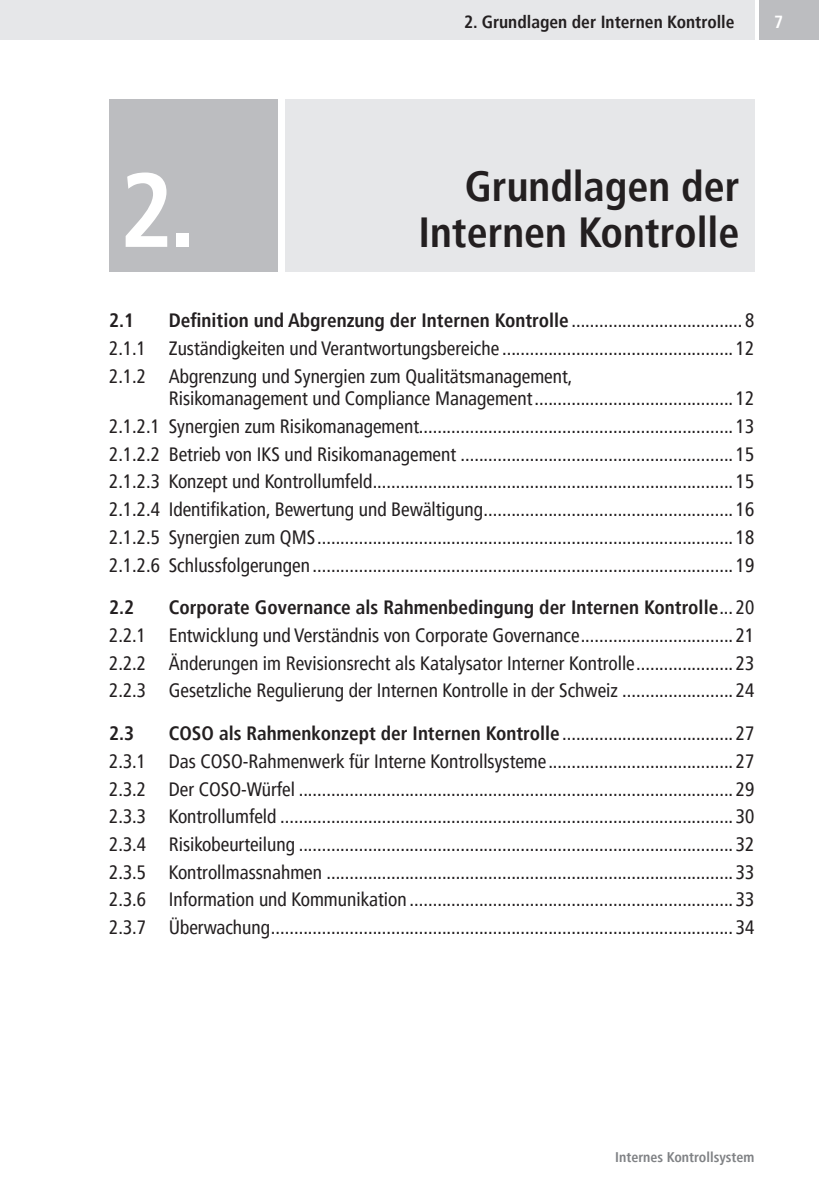
<style>
.page{position:relative;width:819px;height:1191px;background:#fff}
.page>*{position:absolute;margin:0;border:0;box-sizing:border-box;transform-origin:0 0}
.t1{font:700 condensed 105px "Frutiger LT Pro";color:#fff}
.t2{font:700 condensed 42px "Frutiger LT Pro";color:#231f20}
.t3{font:condensed 19.25px/27.7px "Frutiger LT Pro";color:#231f20;text-align:justify}
.t4{font:700 condensed 19.25px "Frutiger LT Pro";color:#231f20}
.t5{font:700 condensed 17.5px "Frutiger LT Pro";color:#231f20}
.t6{font:700 condensed 17.5px "Frutiger LT Pro";color:#fff}
.t7{font:700 condensed 14px "Frutiger LT Pro";color:#808285}
.s1{font-weight:700}
</style>
<div class="page">
<div style="left:759px;top:0;width:60px;height:40px;background:#bcbdc0"></div>
<div style="left:0;top:0;width:754px;height:40px;background:#e6e7e9"></div>
<div style="left:285px;top:99px;width:469px;height:173px;background:#e6e7e9"></div>
<div style="left:109px;top:99px;width:169px;height:173px;background:#bcbdc0"></div>
<h1 class="t1" style="left:119px;top:148px;width:78px">2.</h1>
<p class="t5" style="left:464px;top:12px;width:272px">2. Grundlagen der Internen Kontrolle</p>
<p class="t6" style="left:774px;top:12px;width:11px">7</p>
<h2 class="t2" style="left:464px;top:162px;width:276px">Grundlagen der</h2>
<h2 class="t2" style="left:418px;top:207px;width:323px">Internen Kontrolle</h2>
<p class="t3" style="left:109px;top:307px;width:646px;text-indent:60px"><span class="s1">Definition und Abgrenzung der Internen Kontrolle</span> ..................................... 8<br>2.1.1 Zuständigkeiten und Verantwortungsbereiche .................................................. 12<br>2.1.2 Abgrenzung und Synergien zum Qualitätsmanagement,</p>
<p class="t3" style="left:109px;top:385px;width:646px;text-indent:60px">Risikomanagement und Compliance Management........................................... 12<br>2.1.2.1 Synergien zum Risikomanagement.................................................................... 13<br>2.1.2.2 Betrieb von IKS und Risikomanagement ........................................................... 15<br>2.1.2.3 Konzept und Kontrollumfeld.............................................................................. 15<br>2.1.2.4 Identifikation, Bewertung und Bewältigung...................................................... 16<br>2.1.2.5 Synergien zum QMS.......................................................................................... 18<br>2.1.2.6 Schlussfolgerungen ........................................................................................... 19</p>
<p class="t4" style="left:109px;top:596px;width:27px">2.2</p>
<p class="t4" style="left:109px;top:309px;width:27px">2.1</p>
<p class="t3" style="left:109px;top:594px;width:646px;text-indent:60px"><span class="s1">Corporate Governance als Rahmenbedingung der Internen Kontrolle</span>... 20<br>2.2.1 Entwicklung und Verständnis von Corporate Governance................................. 21<br>2.2.2 Änderungen im Revisionsrecht als Katalysator Interner Kontrolle..................... 23<br>2.2.3 Gesetzliche Regulierung der Internen Kontrolle in der Schweiz ........................ 24</p>
<p class="t4" style="left:109px;top:722px;width:27px">2.3</p>
<p class="t3" style="left:109px;top:719px;width:646px;text-indent:60px"><span class="s1">COSO als Rahmenkonzept der Internen Kontrolle</span>..................................... 27<br>2.3.1 Das COSO-Rahmenwerk für Interne Kontrollsysteme........................................ 27<br>2.3.2 Der COSO‑Würfel .............................................................................................. 29<br>2.3.3 Kontrollumfeld .................................................................................................. 30<br>2.3.4 Risikobeurteilung .............................................................................................. 32<br>2.3.5 Kontrollmassnahmen ........................................................................................ 33<br>2.3.6 Information und Kommunikation ...................................................................... 33<br>2.3.7 Überwachung.................................................................................................... 34</p>
<p class="t7" style="left:615px;top:1148px;width:141px">Internes Kontrollsystem</p>
</div>
